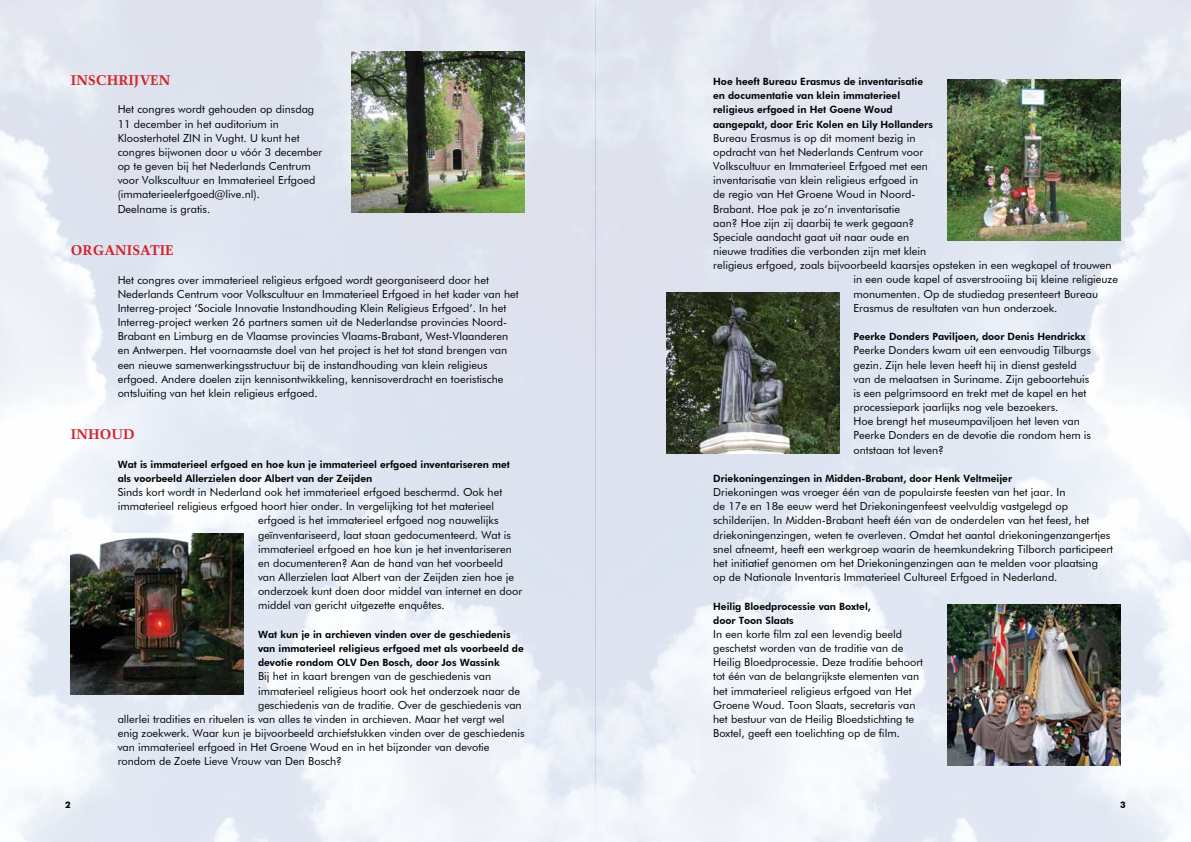
<style>
.page{position:relative;width:1191px;height:842px;background:#fff}
.page>*{position:absolute;margin:0;border:0;box-sizing:border-box;transform-origin:0 0}
.t1{font:700 14px "Trump Mediaeval";color:#d2232a}
.t2{font:11px/14.2px "Futura BT";color:#000}
.t3{font:800 10px/14.2px "Futura BT";color:#000}
.t4{font:700 9px "Futura BT";color:#000}
</style>
<div class="page">
<img style="left:0;top:0;width:1191px;height:842px">
<img style="left:351px;top:52px;width:173px;height:161px">
<img style="left:71px;top:533px;width:173px;height:161px">
<img style="left:947px;top:80px;width:173px;height:161px">
<img style="left:947px;top:604px;width:173px;height:161px">
<img style="left:666px;top:293px;width:173px;height:161px">
<p class="t1" style="left:71px;top:71px;width:101px">INSCHRIJVEN</p>
<p class="t2" style="left:118px;top:102px;width:206px">Het congres wordt gehouden op dinsdag 11 december in het auditorium in Kloosterhotel ZIN in Vught. U kunt het congres bijwonen door u vóór 3 december op te geven bij het Nederlands Centrum voor Volkscultuur en Immaterieel Erfgoed (immaterieelerfgoed@live.nl).<br>Deelname is gratis.</p>
<p class="t1" style="left:71px;top:241px;width:104px">ORGANISATIE</p>
<p class="t2" style="left:118px;top:272px;width:402px">Het congres over immaterieel religieus erfgoed wordt georganiseerd door het Nederlands Centrum voor Volkscultuur en Immaterieel Erfgoed in het kader van het Interreg-project ‘Sociale Innovatie Instandhouding Klein Religieus Erfgoed’. In het Interreg-project werken 26 partners samen uit de Nederlandse provincies Noord-Brabant en Limburg en de Vlaamse provincies Vlaams-Brabant, West-Vlaanderen en Antwerpen. Het voornaamste doel van het project is het tot stand brengen van een nieuwe samenwerkingsstructuur bij de instandhouding van klein religieus erfgoed. Andere doelen zijn kennisontwikkeling, kennisoverdracht en toeristische ontsluiting van het klein religieus erfgoed.</p>
<p class="t1" style="left:71px;top:426px;width:65px">INHOUD</p>
<p class="t3" style="left:118px;top:457px;width:394px">Wat is immaterieel erfgoed en hoe kun je immaterieel erfgoed inventariseren met als voorbeeld Allerzielen door Albert van der Zeijden</p>
<p class="t2" style="left:118px;top:485px;width:386px">Sinds kort wordt in Nederland ook het immaterieel erfgoed beschermd. Ook het</p>
<p class="t2" style="left:118px;top:499px;width:378px">immaterieel religieus erfgoed hoort hier onder. In vergelijking tot het materieel</p>
<p class="t2" style="left:258px;top:513px;width:242px">erfgoed is het immaterieel erfgoed nog nauwelijks</p>
<p class="t2" style="left:258px;top:527px;width:254px">geïnventariseerd, laat staan gedocumenteerd. Wat is</p>
<p class="t2" style="left:258px;top:542px;width:255px">immaterieel erfgoed en hoe kun je het inventariseren</p>
<p class="t2" style="left:258px;top:556px;width:246px">en documenteren? Aan de hand van het voorbeeld</p>
<p class="t2" style="left:258px;top:570px;width:257px">van Allerzielen laat Albert van der Zeijden zien hoe je</p>
<p class="t2" style="left:258px;top:584px;width:266px">onderzoek kunt doen door middel van internet en door</p>
<p class="t2" style="left:258px;top:598px;width:188px">middel van gericht uitgezette enquêtes.</p>
<p class="t3" style="left:258px;top:627px;width:267px">Wat kun je in archieven vinden over de geschiedenis van immaterieel religieus erfgoed met als voorbeeld de devotie rondom OLV Den Bosch, door Jos Wassink</p>
<p class="t2" style="left:258px;top:669px;width:235px">Bij het in kaart brengen van de geschiedenis van</p>
<p class="t2" style="left:258px;top:683px;width:263px">immaterieel religieus hoort ook het onderzoek naar de</p>
<p class="t2" style="left:258px;top:698px;width:265px">geschiedenis van de traditie. Over de geschiedenis van</p>
<p class="t2" style="left:118px;top:712px;width:388px">allerlei tradities en rituelen is van alles te vinden in archieven. Maar het vergt wel</p>
<p class="t2" style="left:118px;top:726px;width:408px">enig zoekwerk. Waar kun je bijvoorbeeld archiefstukken vinden over de geschiedenis</p>
<p class="t2" style="left:118px;top:740px;width:373px">van immaterieel erfgoed in Het Groene Woud en in het bijzonder van devotie</p>
<p class="t2" style="left:118px;top:754px;width:226px">rondom de Zoete Lieve Vrouw van Den Bosch?</p>
<p class="t3" style="left:713px;top:74px;width:221px">Hoe heeft Bureau Erasmus de inventarisatie en documentatie van klein immaterieel religieus erfgoed in Het Goene Woud aangepakt, door Eric Kolen en Lily Hollanders</p>
<p class="t2" style="left:713px;top:131px;width:204px">Bureau Erasmus is op dit moment bezig in</p>
<p class="t2" style="left:713px;top:145px;width:211px">opdracht van het Nederlands Centrum voor</p>
<p class="t2" style="left:713px;top:159px;width:216px">Volkscultuur en Immaterieel Erfgoed met een</p>
<p class="t2" style="left:713px;top:173px;width:207px">inventarisatie van klein religieus erfgoed in</p>
<p class="t2" style="left:713px;top:187px;width:204px">de regio van Het Groene Woud in Noord-</p>
<p class="t2" style="left:713px;top:201px;width:188px">Brabant. Hoe pak je zo’n inventarisatie</p>
<p class="t2" style="left:713px;top:216px;width:203px">aan? Hoe zijn zij daarbij te werk gegaan?</p>
<p class="t2" style="left:713px;top:230px;width:198px">Speciale aandacht gaat uit naar oude en</p>
<p class="t2" style="left:713px;top:244px;width:215px">nieuwe tradities die verbonden zijn met klein</p>
<p class="t2" style="left:713px;top:258px;width:400px">religieus erfgoed, zoals bijvoorbeeld kaarsjes opsteken in een wegkapel of trouwen</p>
<p class="t2" style="left:853px;top:272px;width:266px">in een oude kapel of asverstrooiing bij kleine religieuze</p>
<p class="t2" style="left:853px;top:286px;width:246px">monumenten. Op de studiedag presenteert Bureau</p>
<p class="t2" style="left:853px;top:301px;width:205px">Erasmus de resultaten van hun onderzoek.</p>
<p class="t3" style="left:853px;top:329px;width:233px">Peerke Donders Paviljoen, door Denis Hendrickx</p>
<p class="t2" style="left:853px;top:343px;width:239px">Peerke Donders kwam uit een eenvoudig Tilburgs gezin. Zijn hele leven heeft hij in dienst gesteld van de melaatsen in Suriname. Zijn geboortehuis is een pelgrimsoord en trekt met de kapel en het processiepark jaarlijks nog vele bezoekers.<br>Hoe brengt het museumpaviljoen het leven van Peerke Donders en de devotie die rondom hem is ontstaan tot leven?</p>
<p class="t3" style="left:713px;top:471px;width:300px">Driekoningenzingen in Midden-Brabant, door Henk Veltmeijer</p>
<p class="t2" style="left:713px;top:485px;width:401px">Driekoningen was vroeger één van de populairste feesten van het jaar. In<br>de 17e en 18e eeuw werd het Driekoningenfeest veelvuldig vastgelegd op schilderijen. In Midden-Brabant heeft één van de onderdelen van het feest, het driekoningenzingen, weten te overleven. Omdat het aantal driekoningenzangertjes snel afneemt, heeft een werkgroep waarin de heemkundekring Tilborch participeert het initiatief genomen om het Driekoningenzingen aan te melden voor plaatsing op de Nationale Inventaris Immaterieel Cultureel Erfgoed in Nederland.</p>
<p class="t3" style="left:713px;top:599px;width:159px">Heilig Bloedprocessie van Boxtel, door Toon Slaats</p>
<p class="t2" style="left:713px;top:627px;width:211px">In een korte film zal een levendig beeld geschetst worden van de traditie van de Heilig Bloedprocessie. Deze traditie behoort tot één van de belangrijkste elementen van het immaterieel religieus erfgoed van Het Groene Woud. Toon Slaats, secretaris van het bestuur van de Heilig Bloedstichting te Boxtel, geeft een toelichting op de film.</p>
<p class="t4" style="left:65px;top:799px;width:7px">2</p>
<p class="t4" style="left:1120px;top:799px;width:7px">3</p>
</div>
